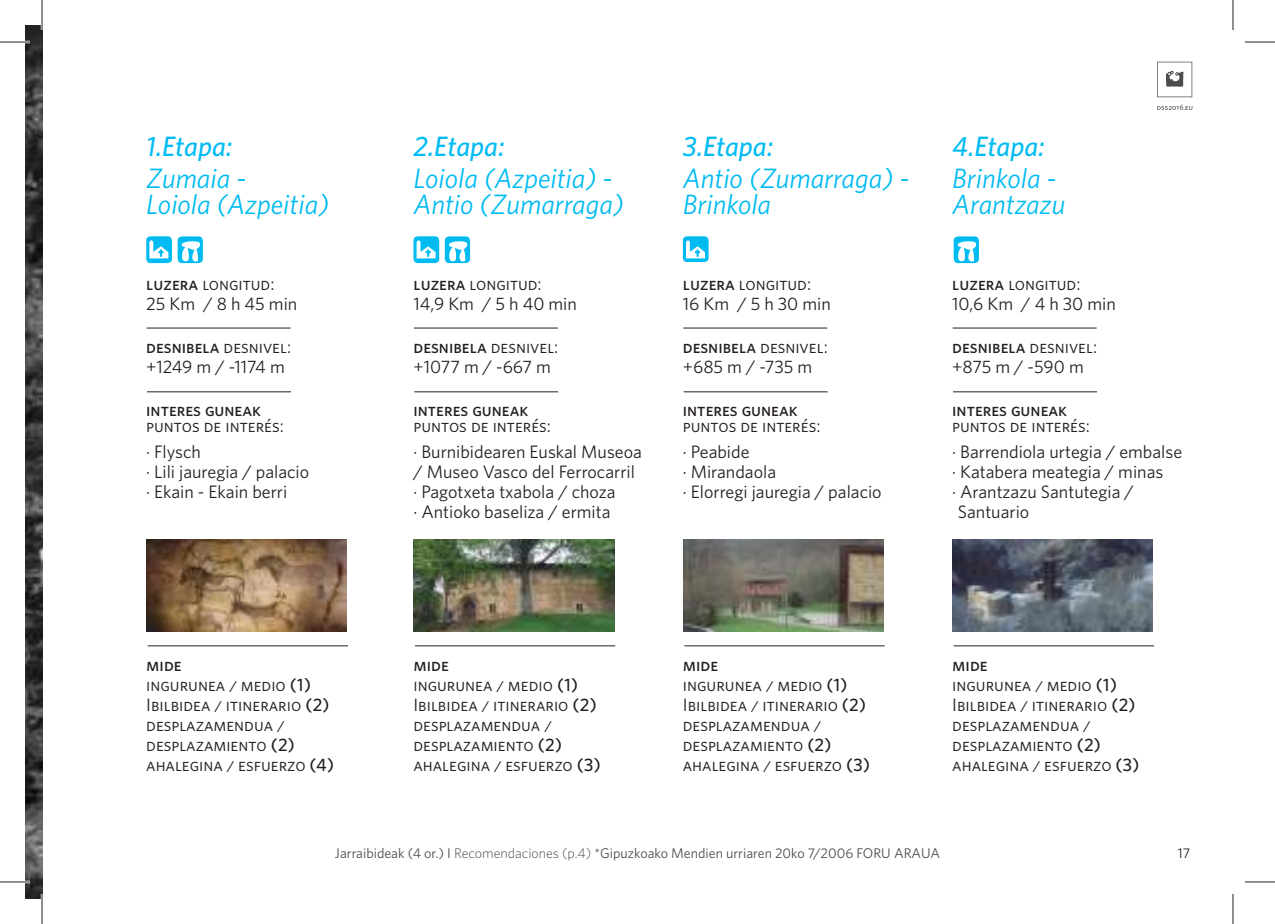
<style>
.page{position:relative;width:1275px;height:924px;background:#fff}
.page>*{position:absolute;margin:0;border:0;box-sizing:border-box;transform-origin:0 0}
.t1{font:italic 28px/26px "Whitney HTF";color:#00bbf2}
.t2{font:italic 500 28px "Whitney HTF";color:#00bbf2}
.t3{font:18px/20px "Whitney HTF Book SC";color:#241f1f}
.t4{font:18px/20px "Whitney HTF";color:#241f1f}
.t5{font:18px "Whitney HTF Medium SC";color:#241f1f}
.t6{font:14px "Whitney HTF";color:#4e4b4c}
.t7{font:14px "Whitney HTF";color:#241f1f}
.s1{font-family:"Whitney HTF Medium SC"}
.s2{font-family:"Whitney HTF Book SC"}
.s3{font-family:"Whitney HTF";font-weight:500}
.s4{font-weight:300}
</style>
<div class="page">
<img style="left:25px;top:25px;width:17px;height:873px">
<svg style="left:1157px;top:104px;width:35px;height:6px"></svg>
<svg style="left:1157px;top:62px;width:35px;height:35px"></svg>
<div style="left:178px;top:236px;width:25px;height:27px;background:#00bbf2;border-radius:4px"></div>
<svg style="left:182px;top:241px;width:18px;height:20px"></svg>
<div style="left:445px;top:236px;width:25px;height:27px;background:#00bbf2;border-radius:4px"></div>
<svg style="left:449px;top:241px;width:18px;height:20px"></svg>
<div style="left:953px;top:236px;width:26px;height:27px;background:#00bbf2;border-radius:4px"></div>
<svg style="left:957px;top:241px;width:19px;height:20px"></svg>
<hr style="left:147px;top:327px;width:144px;height:1px;background:#241f1f">
<hr style="left:414px;top:327px;width:144px;height:1px;background:#241f1f">
<hr style="left:683px;top:327px;width:144px;height:1px;background:#241f1f">
<hr style="left:952px;top:327px;width:144px;height:1px;background:#241f1f">
<hr style="left:147px;top:391px;width:144px;height:1px;background:#241f1f">
<hr style="left:414px;top:391px;width:144px;height:1px;background:#241f1f">
<hr style="left:683px;top:391px;width:144px;height:1px;background:#241f1f">
<hr style="left:953px;top:391px;width:144px;height:1px;background:#241f1f">
<hr style="left:148px;top:645px;width:200px;height:1px;background:#241f1f">
<hr style="left:415px;top:645px;width:200px;height:1px;background:#241f1f">
<hr style="left:684px;top:645px;width:200px;height:1px;background:#241f1f">
<hr style="left:953px;top:645px;width:201px;height:1px;background:#241f1f">
<img style="left:147px;top:539px;width:200px;height:92px">
<img style="left:414px;top:539px;width:200px;height:92px">
<img style="left:683px;top:539px;width:200px;height:92px">
<img style="left:952px;top:539px;width:201px;height:92px">
<div style="left:146px;top:236px;width:26px;height:27px;background:#00bbf2;border-radius:4px"></div>
<svg style="left:149px;top:240px;width:19px;height:18px"></svg>
<div style="left:413px;top:236px;width:26px;height:27px;background:#00bbf2;border-radius:4px"></div>
<svg style="left:416px;top:240px;width:19px;height:18px"></svg>
<div style="left:683px;top:236px;width:25px;height:26px;background:#00bbf2;border-radius:4px"></div>
<svg style="left:686px;top:240px;width:19px;height:18px"></svg>
<hr style="left:0;top:41px;width:30px;height:2px;background:#fff">
<hr style="left:0;top:880px;width:30px;height:2px;background:#fff">
<hr style="left:41px;top:0;width:2px;height:30px;background:#fff">
<hr style="left:41px;top:893px;width:2px;height:30px;background:#fff">
<hr style="left:0;top:42px;width:30px;height:1px;background:#241f1f">
<hr style="left:1245px;top:42px;width:30px;height:1px;background:#241f1f">
<hr style="left:0;top:881px;width:30px;height:1px;background:#241f1f">
<hr style="left:1245px;top:881px;width:30px;height:1px;background:#241f1f">
<hr style="left:42px;top:0;width:1px;height:30px;background:#241f1f">
<hr style="left:42px;top:893px;width:1px;height:30px;background:#241f1f">
<hr style="left:1232px;top:0;width:1px;height:30px;background:#241f1f">
<hr style="left:1232px;top:893px;width:1px;height:30px;background:#241f1f">
<h1 class="t2" style="left:146px;top:129px;width:88px">1.Etapa:</h1>
<h1 class="t1" style="left:146px;top:164px;width:184px">Zumaia -<br>Loiola (Azpeitia)</h1>
<p class="t3" style="left:146px;top:274px;width:130px"><span class="s1">luzera</span> longitud:</p>
<p class="t4" style="left:146px;top:293px;width:153px">25 Km / 8 h 45 min</p>
<p class="t5" style="left:146px;top:336px;width:146px">desnibela <span class="s2">desnivel:</span></p>
<p class="t4" style="left:146px;top:356px;width:140px">+1249 m / -1174 m</p>
<p class="t5" style="left:146px;top:399px;width:116px">interes guneak</p>
<p class="t3" style="left:146px;top:415px;width:139px">puntos de interés:</p>
<p class="t4" style="left:146px;top:441px;width:164px">· Flysch<br>· Lili jauregia / palacio · Ekain - Ekain berri</p>
<h1 class="t2" style="left:413px;top:129px;width:93px">2.Etapa:</h1>
<h1 class="t1" style="left:413px;top:164px;width:212px">Loiola (Azpeitia) -<br>Antio (Zumarraga)</h1>
<p class="t3" style="left:413px;top:274px;width:130px"><span class="s1">luzera</span> longitud:</p>
<p class="t4" style="left:413px;top:293px;width:165px">14,9 Km / 5 h 40 min</p>
<p class="t5" style="left:413px;top:336px;width:146px">desnibela <span class="s2">desnivel:</span></p>
<p class="t4" style="left:413px;top:356px;width:139px">+1077 m / -667 m</p>
<p class="t5" style="left:413px;top:399px;width:116px">interes guneak</p>
<p class="t3" style="left:413px;top:415px;width:139px">puntos de interés:</p>
<p class="t4" style="left:413px;top:441px;width:230px">· Burnibidearen Euskal Museoa / Museo Vasco del Ferrocarril · Pagotxeta txabola / choza<br>· Antioko baseliza / ermita</p>
<h1 class="t2" style="left:683px;top:129px;width:92px">3.Etapa:</h1>
<h1 class="t1" style="left:683px;top:164px;width:228px">Antio (Zumarraga) -<br>Brinkola</h1>
<p class="t3" style="left:683px;top:274px;width:130px"><span class="s1">luzera</span> longitud:</p>
<p class="t4" style="left:683px;top:293px;width:149px">16 Km / 5 h 30 min</p>
<p class="t5" style="left:683px;top:336px;width:146px">desnibela <span class="s2">desnivel:</span></p>
<p class="t4" style="left:683px;top:356px;width:131px">+685 m / -735 m</p>
<p class="t5" style="left:683px;top:399px;width:116px">interes guneak</p>
<p class="t3" style="left:683px;top:415px;width:139px">puntos de interés:</p>
<p class="t4" style="left:683px;top:441px;width:200px">· Peabide<br>· Mirandaola<br>· Elorregi jauregia / palacio</p>
<h1 class="t2" style="left:952px;top:129px;width:94px">4.Etapa:</h1>
<h1 class="t1" style="left:952px;top:164px;width:115px">Brinkola -<br>Arantzazu</h1>
<p class="t3" style="left:952px;top:274px;width:130px"><span class="s1">luzera</span> longitud:</p>
<p class="t4" style="left:952px;top:293px;width:165px">10,6 Km / 4 h 30 min</p>
<p class="t5" style="left:952px;top:336px;width:146px">desnibela <span class="s2">desnivel:</span></p>
<p class="t4" style="left:952px;top:356px;width:133px">+875 m / -590 m</p>
<p class="t5" style="left:952px;top:399px;width:116px">interes guneak</p>
<p class="t3" style="left:952px;top:415px;width:139px">puntos de interés:</p>
<p class="t4" style="left:952px;top:441px;width:231px">· Barrendiola urtegia / embalse</p>
<p class="t4" style="left:952px;top:461px;width:213px">· Katabera meategia / minas</p>
<p class="t4" style="left:952px;top:481px;width:183px">· Arantzazu Santutegia /</p>
<p class="t4" style="left:958px;top:501px;width:73px">Santuario</p>
<p class="t5" style="left:146px;top:654px;width:37px">mide</p>
<p class="t3" style="left:146px;top:674px;width:189px">ingurunea / medio <span class="s3">(1)<br></span>Ibilbidea / itinerario <span class="s3">(2) </span>desplazamendua / desplazamiento <span class="s3">(2) </span>ahalegina / esfuerzo <span class="s3">(4)</span></p>
<p class="t5" style="left:413px;top:654px;width:37px">mide</p>
<p class="t3" style="left:413px;top:674px;width:189px">ingurunea / medio <span class="s3">(1)<br></span>Ibilbidea / itinerario <span class="s3">(2) </span>desplazamendua / desplazamiento <span class="s3">(2) </span>ahalegina / esfuerzo <span class="s3">(3)</span></p>
<p class="t5" style="left:683px;top:654px;width:37px">mide</p>
<p class="t3" style="left:683px;top:674px;width:189px">ingurunea / medio <span class="s3">(1)<br></span>Ibilbidea / itinerario <span class="s3">(2) </span>desplazamendua / desplazamiento <span class="s3">(2) </span>ahalegina / esfuerzo <span class="s3">(3)</span></p>
<p class="t5" style="left:952px;top:654px;width:37px">mide</p>
<p class="t3" style="left:952px;top:674px;width:189px">ingurunea / medio <span class="s3">(1)<br></span>Ibilbidea / itinerario <span class="s3">(2) </span>desplazamendua / desplazamiento <span class="s3">(2) </span>ahalegina / esfuerzo <span class="s3">(3)</span></p>
<p class="t6" style="left:335px;top:844px;width:606px">Jarraibideak (4 or.) I <span class="s4">Recomendaciones (p.4)</span> *Gipuzkoako Mendien urriaren 20ko 7/2006 FORU ARAUA</p>
<p class="t7" style="left:1178px;top:844px;width:14px">17</p>
</div>
